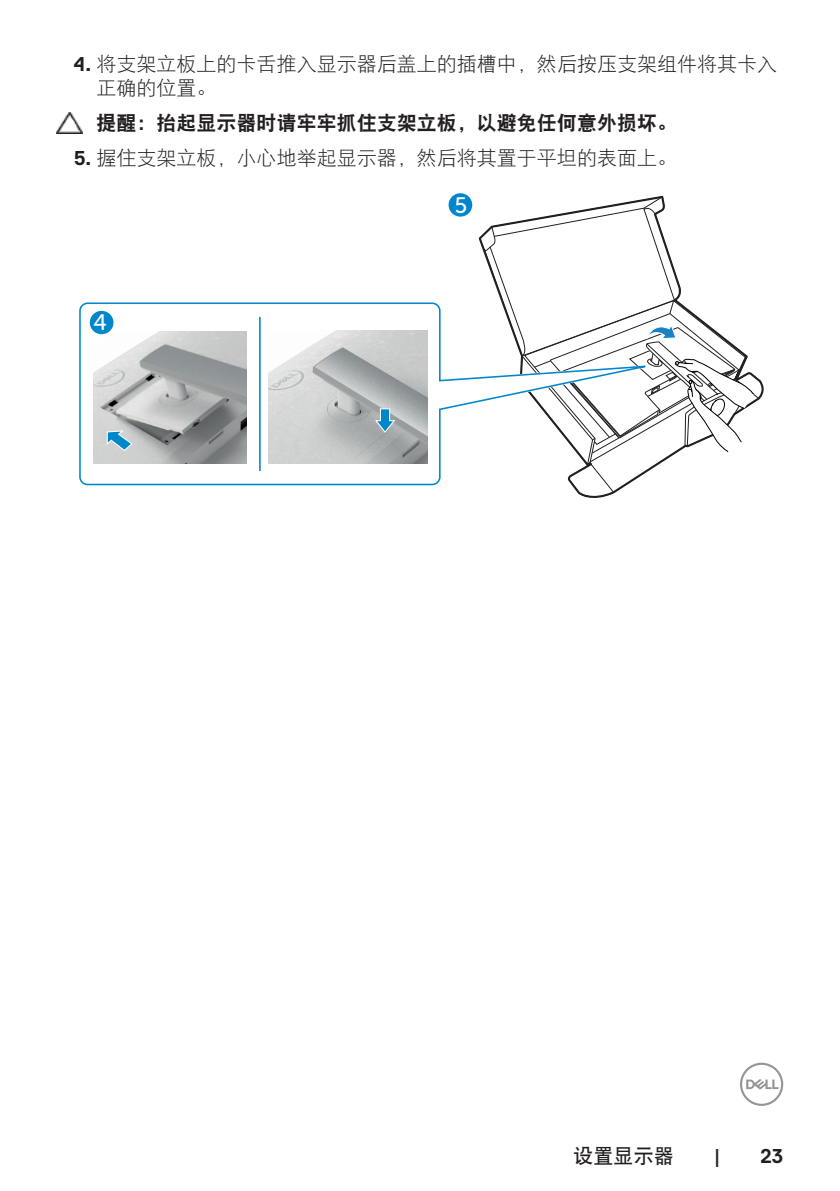
<style>
.page{position:relative;width:840px;height:1191px;background:#fff}
.page>*{position:absolute;margin:0;border:0;box-sizing:border-box;transform-origin:0 0}
.Numbered_List{font:20px/24px "DFP Hei W3";color:#231f20}
.t1{font:20px "DFP Hei W9";color:#231f20}
.t2{font:20px "DFP Hei W7";color:#231f20}
.t3{font:700 20px "Dell Replica";color:#231f20}
.t4{font:20px "Dell Replica";color:#231f20}
.s1{font-family:"Dell Replica";font-weight:700}
</style>
<div class="page">
<svg style="left:740px;top:1062px;width:42px;height:44px"></svg>
<img style="left:57px;top:112px;width:25px;height:22px">
<svg style="left:478px;top:196px;width:286px;height:302px"></svg>
<svg style="left:79px;top:302px;width:588px;height:184px"></svg>
<img style="left:93px;top:331px;width:153px;height:132px">
<img style="left:268px;top:330px;width:159px;height:133px">
<svg style="left:106px;top:430px;width:27px;height:22px"></svg>
<svg style="left:374px;top:408px;width:22px;height:26px"></svg>
<div style="left:448px;top:193px;width:24px;height:24px;background:#0087cb;border-radius:50%"></div>
<svg style="left:94px;top:315px;width:12px;height:15px"></svg>
<p class="Numbered_List" style="left:96px;top:51px;width:681px;text-indent:-23px"><span class="s1">4.</span> 将支架立板上的卡舌推入显示器后盖上的插槽中，然后按压支架组件将其卡入正确的位置。</p>
<p class="t1" style="left:96px;top:112px;width:581px">提醒：抬起显示器时请牢牢抓住支架立板，以避免任何意外损坏。</p>
<p class="Numbered_List" style="left:74px;top:146px;width:604px"><span class="s1">5.</span> 握住支架立板，小心地举起显示器，然后将其置于平坦的表面上。</p>
<p class="t2" style="left:573px;top:1144px;width:101px">设置显示器</p>
<p class="t4" style="left:713px;top:1144px;width:8px">|</p>
<p class="t3" style="left:760px;top:1144px;width:24px">23</p>
</div>
